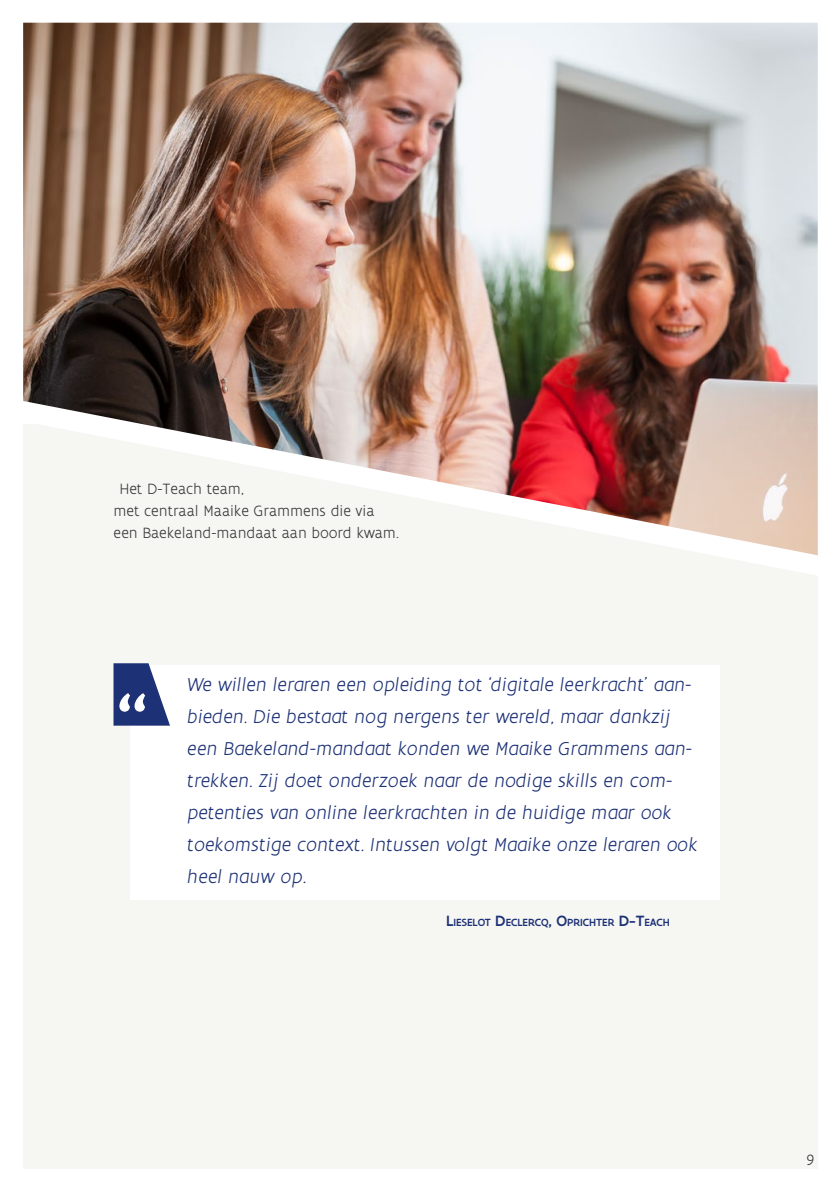
<style>
.page{position:relative;width:840px;height:1191px;background:#fff}
.page>*{position:absolute;margin:0;border:0;box-sizing:border-box;transform-origin:0 0}
.quote{font:italic 300 20px/32px "Flanders Art Sans";color:#1d3176}
.t1{font:300 16px/22px "Flanders Art Sans";color:#373636}
.t2{font:300 16px "Flanders Art Sans";color:#373636}
.Auteur_quote{font:500 11.2px "Flanders Art Sans";color:#1d3176}
.s1{font-size:16px}
</style>
<div class="page">
<div style="left:23px;top:424px;width:794px;height:744px;background:#f6f6f3"></div>
<img style="left:23px;top:23px;width:794px;height:363px">
<img style="left:23px;top:386px;width:795px;height:207px">
<div style="left:130px;top:664px;width:590px;height:235px;background:#fff"></div>
<svg style="left:113px;top:663px;width:57px;height:62px"></svg>
<p class="t1" style="left:113px;top:478px;width:287px;text-indent:6px">Het D-Teach team,<br>met centraal Maaike Grammens die via een Baekeland-mandaat aan boord kwam.</p>
<p class="quote" style="left:187px;top:669px;width:511px">We willen leraren een opleiding tot ‘digitale leerkracht’ aan&shy;bieden. Die bestaat nog nergens ter wereld, maar dankzij een Baekeland-mandaat konden we Maaike Grammens aan&shy;trekken. Zij doet onderzoek naar de nodige skills en com&shy;petenties van online leerkrachten in de huidige maar ook toekomstige context. Intussen volgt Maaike onze leraren ook heel nauw op.</p>
<p class="Auteur_quote" style="left:446px;top:915px;width:223px"><span class="s1">L</span>IESELOT <span class="s1">D</span>ECLERCQ<span class="s1">, O</span>PRICHTER <span class="s1">D-T</span>EACH</p>
<p class="t2" style="left:806px;top:1150px;width:9px">9</p>
</div>
